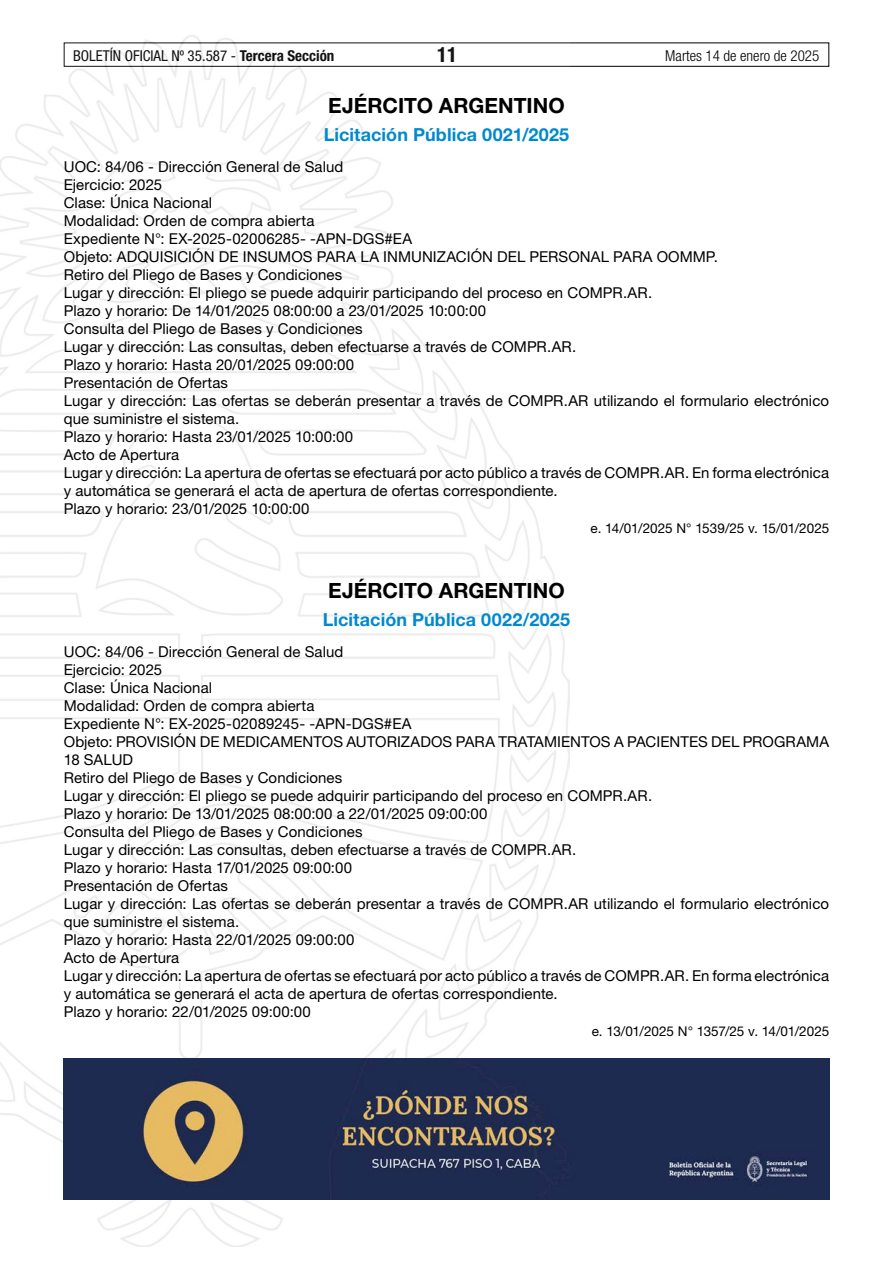
<style>
.page{position:relative;width:893px;height:1263px;background:#fff}
.page>*{position:absolute;margin:0;border:0;box-sizing:border-box;transform-origin:0 0}
.t1{font:700 21px "Helvetica Neue LT Std";color:#000}
.t2{font:700 condensed 21px "Helvetica Neue LT Std";color:#000}
.t3{font:700 18px "Helvetica Neue LT Std";letter-spacing:.005em;color:#0089cf}
.t4{font:15px/18px "Helvetica Neue LT Std";letter-spacing:.005em;color:#000}
.t5{font:condensed 15px "Helvetica Neue LT Std";color:#000}
.t6{font:300 condensed 15px "Helvetica Neue LT Std";color:#000}
.t7{font:13.5px "Helvetica Neue LT Std";letter-spacing:-.015em;color:#000}
.s1{font-weight:700}
</style>
<div class="page">
<div style="left:64px;top:43px;width:765px;height:24px;border:1px solid #000"></div>
<img style="left:0;top:35px;width:569px;height:1211px">
<img style="left:64px;top:1059px;width:765px;height:140px">
<p class="t5" style="left:73px;top:47px;width:263px">BOLETÍN OFICIAL Nº 35.587 - <span class="s1">Tercera Sección</span></p>
<h1 class="t2" style="left:437px;top:42px;width:22px">11</h1>
<p class="t6" style="left:665px;top:47px;width:155px">Martes 14 de enero de 2025</p>
<h1 class="t1" style="left:328px;top:92px;width:238px">EJÉRCITO ARGENTINO</h1>
<p class="t3" style="left:324px;top:123px;width:247px">Licitación Pública 0021/2025</p>
<p class="t4" style="left:64px;top:157px;width:767px">UOC: 84/06 - Dirección General de Salud<br>Ejercicio: 2025<br>Clase: Única Nacional<br>Modalidad: Orden de compra abierta<br>Expediente N°: EX-2025-02006285- -APN-DGS#EA<br>Objeto: ADQUISICIÓN DE INSUMOS PARA LA INMUNIZACIÓN DEL PERSONAL PARA OOMMP.<br>Retiro del Pliego de Bases y Condiciones<br>Lugar y dirección: El pliego se puede adquirir participando del proceso en COMPR.AR.<br>Plazo y horario: De 14/01/2025 08:00:00 a 23/01/2025 10:00:00<br>Consulta del Pliego de Bases y Condiciones<br>Lugar y dirección: Las consultas, deben efectuarse a través de COMPR.AR.<br>Plazo y horario: Hasta 20/01/2025 09:00:00<br>Presentación de Ofertas<br>Lugar y dirección: Las ofertas se deberán presentar a través de COMPR.AR utilizando el formulario electrónico que suministre el sistema.<br>Plazo y horario: Hasta 23/01/2025 10:00:00<br>Acto de Apertura<br>Lugar y dirección: La apertura de ofertas se efectuará por acto público a través de COMPR.AR. En forma electrónica y automática se generará el acta de apertura de ofertas correspondiente.<br>Plazo y horario: 23/01/2025 10:00:00</p>
<p class="t7" style="left:590px;top:520px;width:240px">e. 14/01/2025 N° 1539/25 v. 15/01/2025</p>
<h1 class="t1" style="left:328px;top:578px;width:238px">EJÉRCITO ARGENTINO</h1>
<p class="t3" style="left:323px;top:609px;width:249px">Licitación Pública 0022/2025</p>
<p class="t4" style="left:64px;top:642px;width:767px">UOC: 84/06 - Dirección General de Salud<br>Ejercicio: 2025<br>Clase: Única Nacional<br>Modalidad: Orden de compra abierta<br>Expediente N°: EX-2025-02089245- -APN-DGS#EA<br>Objeto: PROVISIÓN DE MEDICAMENTOS AUTORIZADOS PARA TRATAMIENTOS A PACIENTES DEL PROGRAMA 18 SALUD<br>Retiro del Pliego de Bases y Condiciones<br>Lugar y dirección: El pliego se puede adquirir participando del proceso en COMPR.AR.<br>Plazo y horario: De 13/01/2025 08:00:00 a 22/01/2025 09:00:00<br>Consulta del Pliego de Bases y Condiciones<br>Lugar y dirección: Las consultas, deben efectuarse a través de COMPR.AR.<br>Plazo y horario: Hasta 17/01/2025 09:00:00<br>Presentación de Ofertas<br>Lugar y dirección: Las ofertas se deberán presentar a través de COMPR.AR utilizando el formulario electrónico que suministre el sistema.<br>Plazo y horario: Hasta 22/01/2025 09:00:00<br>Acto de Apertura<br>Lugar y dirección: La apertura de ofertas se efectuará por acto público a través de COMPR.AR. En forma electrónica y automática se generará el acta de apertura de ofertas correspondiente.<br>Plazo y horario: 22/01/2025 09:00:00</p>
<p class="t7" style="left:592px;top:1023px;width:239px">e. 13/01/2025 N° 1357/25 v. 14/01/2025</p>
</div>
